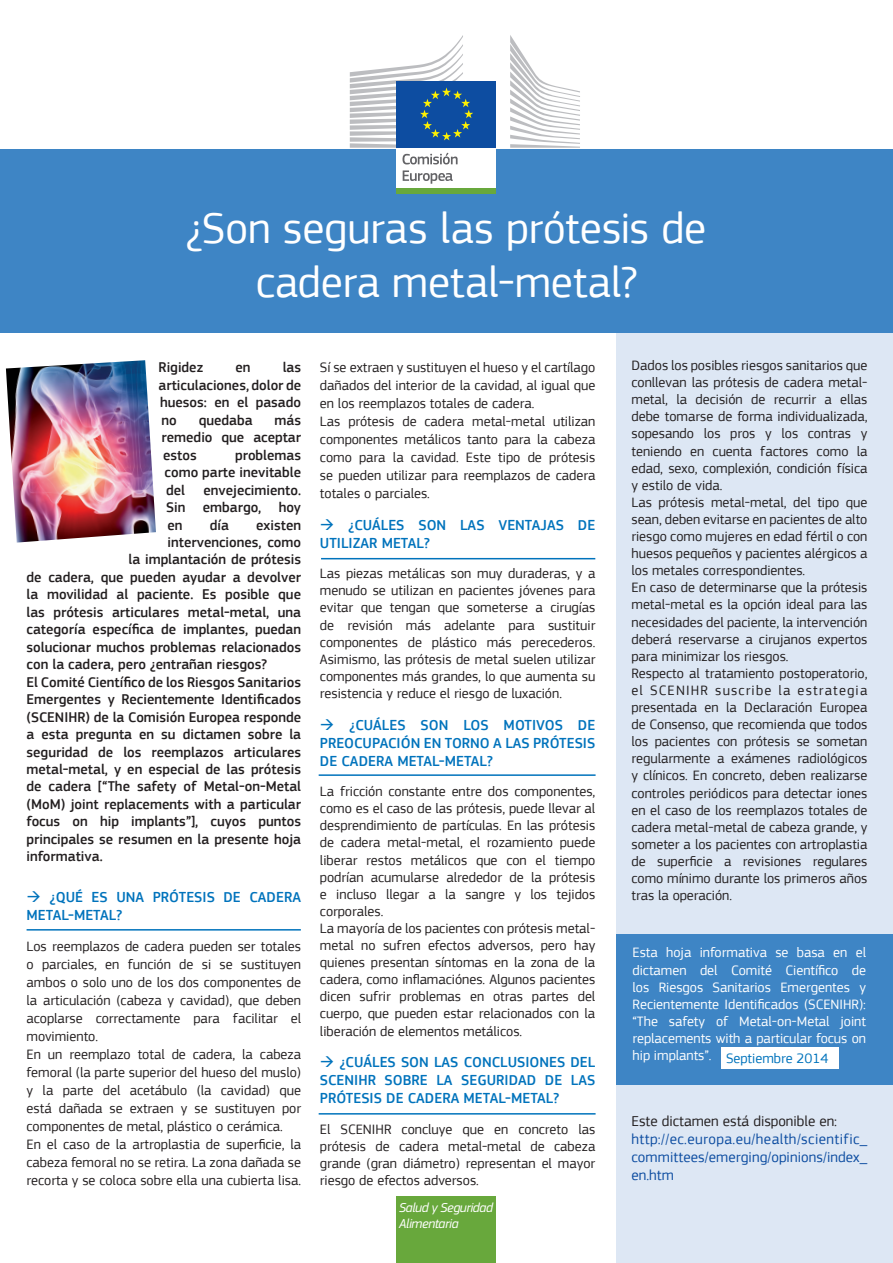
<style>
.page{position:relative;width:893px;height:1263px;background:#fff}
.page>*{position:absolute;margin:0;border:0;box-sizing:border-box;transform-origin:0 0}
.t1{font:45px/54px "EC Square Sans Pro";letter-spacing:-.005em;color:#fff;text-align:center}
.t2{font:500 15px/18px "EC Square Sans Pro";color:#0073bc}
.t3{font:15px/18px "EC Square Sans Pro";letter-spacing:.005em;color:#0d4da1;text-align:justify}
.t4{font:15px "EC Square Sans Pro";color:#231f20}
.t5{font:500 14.55px/17.4px "EC Square Sans Pro";color:#231f20;text-align:justify}
.t6{font:14.25px/17.1px "EC Square Sans Pro";color:#231f20}
.t7{font:14.25px/17.1px "EC Square Sans Pro";color:#fff;text-align:justify}
.t8{font:14.25px "EC Square Sans Pro";color:#0073bc}
.t9{font:italic 13.5px/16.2px "PF Square Sans Pro";letter-spacing:-.03em;color:#fff}
</style>
<div class="page">
<div style="left:617px;top:333px;width:276px;height:930px;background:#dde7f4"></div>
<div style="left:0;top:149px;width:893px;height:184px;background:#3e85c5"></div>
<div style="left:397px;top:1196px;width:99px;height:67px;background:#68a83c"></div>
<div style="left:397px;top:146px;width:99px;height:44px;background:#fff"></div>
<div style="left:397px;top:81px;width:99px;height:67px;background:#0d4da1"></div>
<div style="left:397px;top:189px;width:99px;height:5px;background:#68a83c"></div>
<svg style="left:510px;top:35px;width:70px;height:113px"></svg>
<svg style="left:350px;top:35px;width:123px;height:129px"></svg>
<svg style="left:403px;top:170px;width:50px;height:14px"></svg>
<img style="left:6px;top:360px;width:150px;height:183px">
<div style="left:617px;top:934px;width:276px;height:150px;background:#3e85c5"></div>
<hr style="left:27px;top:929px;width:274px;height:1px;background:#0073bc">
<hr style="left:319px;top:774px;width:277px;height:2px;background:#0073bc">
<div style="left:721px;top:1048px;width:117px;height:21px;background:#fff"></div>
<hr style="left:321px;top:558px;width:274px;height:1px;background:#0073bc">
<hr style="left:319px;top:1113px;width:277px;height:1px;background:#0073bc">
<h1 class="t1" style="left:187px;top:201px;width:521px">¿Son seguras las prótesis de cadera metal-metal?</h1>
<p class="t5" style="left:159px;top:359px;width:144px;text-indent:124px">las articulaciones, dolor de huesos: en el pasado no</p>
<p class="t5" style="left:159px;top:359px;width:46px">Rigidez</p>
<p class="t5" style="left:235px;top:359px;width:17px">en</p>
<p class="t5" style="left:162px;top:412px;width:141px;text-indent:113px">más remedio que aceptar estos</p>
<p class="t5" style="left:199px;top:412px;width:55px">quedaba</p>
<p class="t5" style="left:165px;top:446px;width:138px;text-indent:71px">problemas como parte inevitable del</p>
<p class="t5" style="left:166px;top:481px;width:136px;text-indent:37px">envejecimiento.<br>Sin embargo, hoy en</p>
<p class="t5" style="left:210px;top:516px;width:21px">día</p>
<p class="t5" style="left:256px;top:516px;width:46px">existen</p>
<p class="t5" style="left:168px;top:534px;width:135px">intervenciones, como</p>
<p class="t5" style="left:129px;top:551px;width:174px">la implantación de prótesis</p>
<p class="t5" style="left:27px;top:569px;width:276px">de cadera, que pueden ayudar a devolver</p>
<p class="t5" style="left:27px;top:586px;width:276px">la movilidad al paciente. Es posible que</p>
<p class="t5" style="left:27px;top:604px;width:276px">las prótesis articulares metal-metal, una</p>
<p class="t5" style="left:27px;top:621px;width:276px">categoría específica de implantes, puedan</p>
<p class="t5" style="left:27px;top:638px;width:276px">solucionar muchos problemas relacionados</p>
<p class="t5" style="left:27px;top:656px;width:242px">con la cadera, pero ¿entrañan riesgos?</p>
<p class="t5" style="left:27px;top:673px;width:276px">El Comité Científico de los Riesgos Sanitarios</p>
<p class="t5" style="left:27px;top:691px;width:276px">Emergentes y Recientemente Identificados</p>
<p class="t5" style="left:27px;top:708px;width:276px">(SCENIHR) de la Comisión Europea responde</p>
<p class="t5" style="left:27px;top:726px;width:276px">a esta pregunta en su dictamen sobre la</p>
<p class="t5" style="left:27px;top:743px;width:276px">seguridad de los reemplazos articulares</p>
<p class="t5" style="left:27px;top:761px;width:276px">metal-metal, y en especial de las prótesis</p>
<p class="t5" style="left:27px;top:778px;width:276px">de cadera [“The safety of Metal-on-Metal</p>
<p class="t5" style="left:27px;top:796px;width:276px">(MoM) joint replacements with a particular</p>
<p class="t5" style="left:27px;top:813px;width:276px">focus on hip implants”], cuyos puntos</p>
<p class="t5" style="left:27px;top:831px;width:276px">principales se resumen en la presente hoja</p>
<p class="t5" style="left:27px;top:848px;width:78px">informativa.</p>
<p class="t2" style="left:27px;top:888px;width:161px">→ ¿Qué es una prótesis</p>
<p class="t2" style="left:224px;top:888px;width:79px">de cadera</p>
<p class="t2" style="left:27px;top:906px;width:97px">metal-metal?</p>
<p class="t6" style="left:27px;top:938px;width:276px;line-height:18px">Los reemplazos de cadera pueden ser totales o parciales, en función de si se sustituyen ambos o solo uno de los dos componentes de la articulación (cabeza y cavidad), que deben acoplarse correctamente para facilitar el movimiento.<br>En un reemplazo total de cadera, la cabeza femoral (la parte superior del hueso del muslo) y la parte del acetábulo (la cavidad) que está dañada se extraen y se sustituyen por componentes de metal, plástico o cerámica.<br>En el caso de la artroplastia de superficie, la cabeza femoral no se retira. La zona dañada se recorta y se coloca sobre ella una cubierta lisa.</p>
<p class="t6" style="left:320px;top:358px;width:277px;line-height:18px">Sí se extraen y sustituyen el hueso y el cartílago dañados del interior de la cavidad, al igual que en los reemplazos totales de cadera.<br>Las prótesis de cadera metal-metal utilizan componentes metálicos tanto para la cabeza como para la cavidad. Este tipo de prótesis se pueden utilizar para reemplazos de cadera totales o parciales.</p>
<p class="t2" style="left:320px;top:516px;width:77px">→ ¿Cuáles</p>
<p class="t2" style="left:320px;top:516px;width:275px;text-indent:98px">son las ventajas de uti li zar metal?</p>
<p class="t6" style="left:320px;top:565px;width:277px;text-align:justify">Las piezas metálicas son muy duraderas, y a menudo se utilizan en pacientes jóvenes para evitar que tengan que someterse a cirugías de revisión más adelante para sustituir componentes de plástico más perecederos.<br>Asimismo, las prótesis de metal suelen utilizar componentes más grandes, lo que aumenta su resistencia y reduce el riesgo de luxación.</p>
<p class="t2" style="left:320px;top:716px;width:78px">→ ¿Cuáles</p>
<p class="t2" style="left:320px;top:716px;width:275px;text-indent:101px">son los motivos de preocupaci ón en torn o a las prótesis<br>de cadera metal-metal?</p>
<p class="t6" style="left:320px;top:783px;width:277px">La fricción constante entre dos componentes, como es el caso de las prótesis, puede llevar al desprendimiento de partículas. En las prótesis de cadera metal-metal, el rozamiento puede liberar restos metálicos que con el tiempo podrían acumularse alrededor de la prótesis e incluso llegar a la sangre y los tejidos corporales.<br>La mayoría de los pacientes con prótesis metal&shy;metal no sufren efectos adversos, pero hay quienes presentan síntomas en la zona de la cadera, como inflamaciónes. Algunos pacientes dicen sufrir problemas en otras partes del cuerpo, que pueden estar relacionados con la liberación de elementos metálicos.</p>
<p class="t2" style="left:320px;top:1054px;width:229px">→ ¿Cuáles son las conclusi ones</p>
<p class="t2" style="left:320px;top:1054px;width:277px;text-align:justify;text-indent:250px">del SCENIHR sobre la seguri dad de las prótesis</p>
<p class="t2" style="left:386px;top:1090px;width:174px">de cadera metal-metal?</p>
<p class="t6" style="left:320px;top:1121px;width:277px;text-align:justify">El SCENIHR concluye que en concreto las prótesis de cadera metal-metal de cabeza grande (gran diámetro) representan el mayor riesgo de efectos adversos.</p>
<p class="t9" style="left:399px;top:1199px;width:95px">Salud y Seguridad<br>Alimentaria</p>
<p class="t6" style="left:631px;top:357px;width:238px">Dados los posibles riesgos sanitarios que conllevan las prótesis de cadera metal&shy;metal, la decisión de recurrir a ellas debe tomarse de forma individualizada, sopesando los pros y los contras y teniendo en cuenta factores como la edad, sexo, complexión, condición física y estilo de vida.<br>Las prótesis metal-metal, del tipo que sean, deben evitarse en pacientes de alto riesgo como mujeres en edad fértil o con huesos pequeños y pacientes alérgicos a los metales correspondientes.<br>En caso de determinarse que la prótesis metal-metal es la opción ideal para las necesidades del paciente, la intervención deberá reservarse a cirujanos expertos para minimizar los riesgos.<br>Respecto al tratamiento postoperatorio, el SCENIHR suscribe la estrategia presentada en la Declaración Europea de Consenso, que recomienda que todos los pacientes con prótesis se sometan regularmente a exámenes radiológicos y clínicos. En concreto, deben realizarse controles periódicos para detectar iones en el caso de los reemplazos totales de cadera metal-metal de cabeza grande, y someter a los pacientes con artroplastia de superficie a revisiones regulares como mínimo durante los primeros años tras la operación.</p>
<p class="t7" style="left:632px;top:944px;width:235px">Esta hoja informativa se basa en el dictamen del Comité Científico de los Riesgos Sanitarios Emergentes y Recientemente Identificados (SCENIHR): “The safety of Metal-on-Metal joint replacements with a particular focus on</p>
<p class="t8" style="left:632px;top:1050px;width:197px"><sup>hip</sup> <sup>implants”.</sup> Septiembre 2014</p>
<p class="t4" style="left:631px;top:1112px;width:207px">Este dictamen está disponible en:</p>
<p class="t3" style="left:631px;top:1130px;width:237px">http://ec.europa.eu/health/scientific_ committees/emerging/opinions/index_ en.htm</p>
</div>
